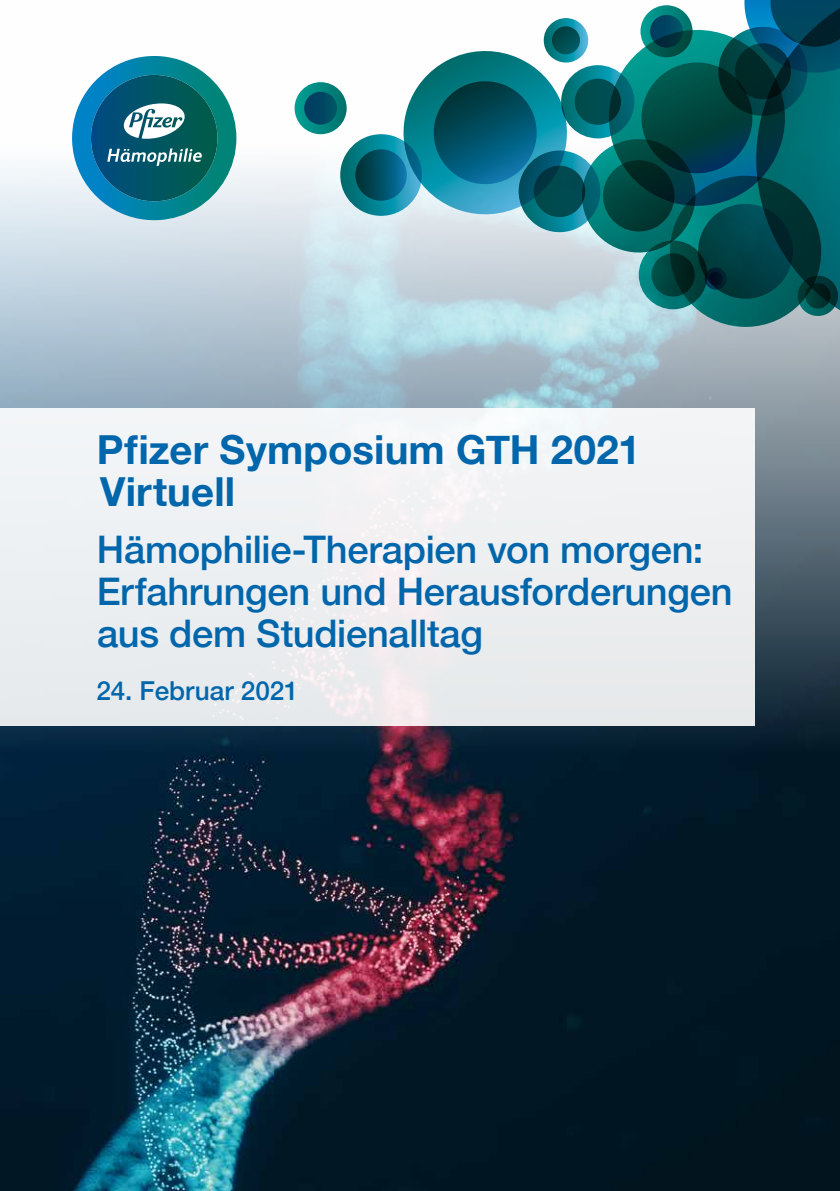
<style>
.page{position:relative;width:840px;height:1191px;background:#fff}
.page>*{position:absolute;margin:0;border:0;box-sizing:border-box;transform-origin:0 0}
.t1{font:700 40px/42px "Helvetica Neue";letter-spacing:.005em;color:#0066ac}
.t2{font:500 38px/42px "Helvetica Neue";letter-spacing:-.01em;color:#0066ac}
.t3{font:500 26.2px "Helvetica Neue";color:#0066ac}
</style>
<div class="page">
<img style="left:0;top:57px;width:839px;height:1134px">
<svg style="left:294px;top:82px;width:52px;height:52px"></svg>
<svg style="left:304px;top:92px;width:33px;height:33px"></svg>
<svg style="left:392px;top:0;width:447px;height:344px;background:#579298"></svg>
<svg style="left:561px;top:65px;width:73px;height:73px;background:#047985"></svg>
<svg style="left:574px;top:79px;width:46px;height:46px;background:#00494c"></svg>
<svg style="left:518px;top:151px;width:82px;height:81px;background:#087185"></svg>
<svg style="left:533px;top:166px;width:52px;height:51px;background:#00454c"></svg>
<svg style="left:340px;top:134px;width:81px;height:82px;background:#11879b"></svg>
<div style="left:355px;top:149px;width:51px;height:52px;background:linear-gradient(to right,#002f2c,#0774a6);border-radius:50%"></div>
<svg style="left:797px;top:276px;width:40px;height:40px"></svg>
<svg style="left:804px;top:283px;width:26px;height:25px"></svg>
<div style="left:0;top:408px;width:754px;height:318px;background:#edeff1"></div>
<svg style="left:72px;top:56px;width:164px;height:164px;background:#0284a0"></svg>
<svg style="left:141px;top:56px;width:39px;height:4px"></svg>
<img style="left:91px;top:75px;width:126px;height:126px">
<svg style="left:107px;top:148px;width:95px;height:18px"></svg>
<svg style="left:124px;top:103px;width:60px;height:36px"></svg>
<p class="t1" style="left:97px;top:430px;width:544px">Pfizer Symposium GTH 2021<br>Virtuell</p>
<p class="t2" style="left:97px;top:525px;width:637px">Hämophilie-Therapien von morgen:<br>Erfahrungen und Herausforderungen aus dem Studienalltag</p>
<p class="t3" style="left:97px;top:669px;width:203px">24. Februar 2021</p>
</div>
